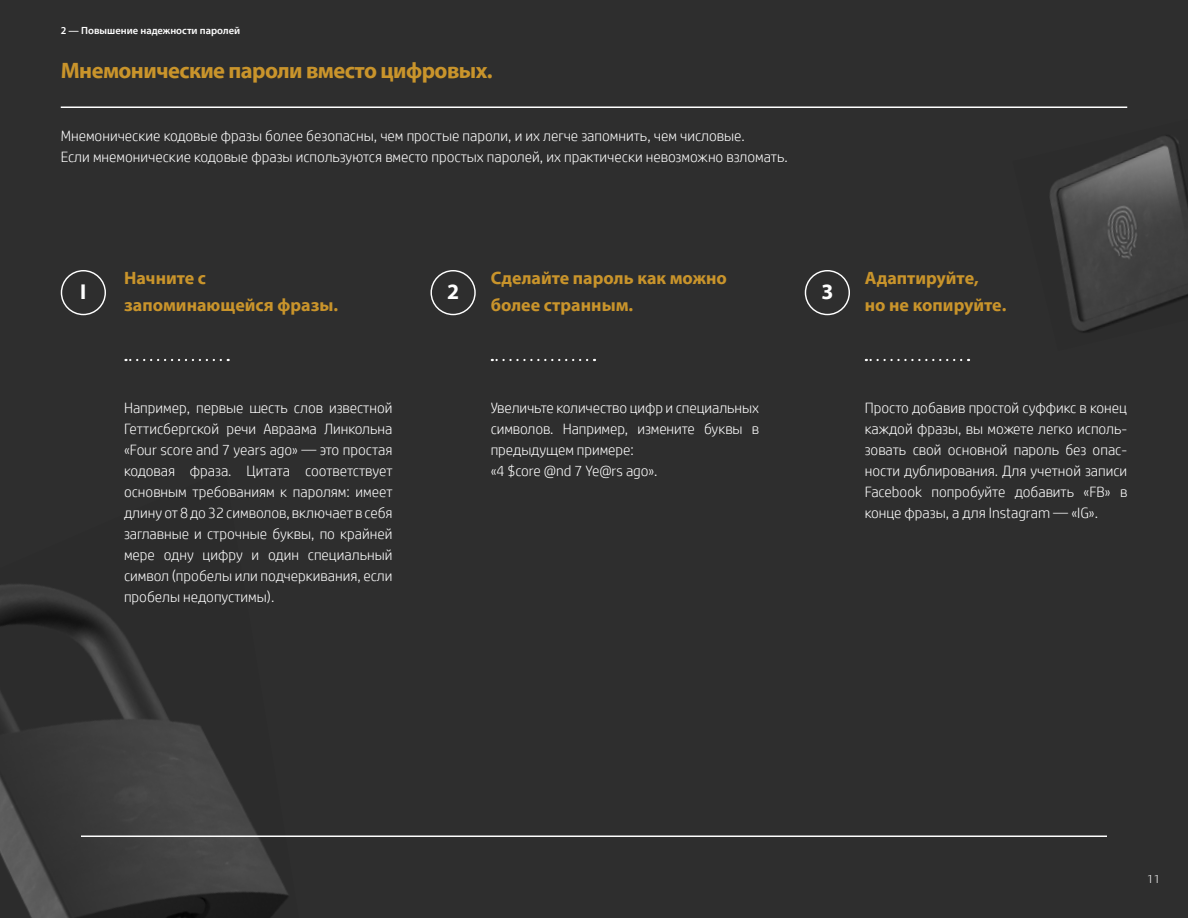
<style>
.page{position:relative;width:1188px;height:918px;background:#2e2e2e}
.page>*{position:absolute;margin:0;border:0;box-sizing:border-box;transform-origin:0 0}
.t1{font:700 22.5px "Myriad Pro";letter-spacing:-.025em;color:#c9942b}
.t2{font:700 21.6px "Myriad Pro";color:#fff}
.t3{font:700 18px/27px "Myriad Pro";color:#c9942b}
.t4{font:300 15px/21px "HP Simplified";color:#fff}
.t5{font:300 12px "HP Simplified";color:#fff}
.t6{font:600 10.5px "Myriad Pro";color:#fff}
</style>
<div class="page">
<img style="left:0;top:584px;width:299px;height:334px">
<img style="left:1050px;top:136px;width:138px;height:197px">
<div style="left:61px;top:270px;width:45px;height:45px;border:1px solid #fff;border-radius:50%"></div>
<hr style="left:61px;top:106px;width:1066px;height:2px;background:#fff">
<div style="left:431px;top:270px;width:45px;height:45px;border:1px solid #fff;border-radius:50%"></div>
<div style="left:805px;top:270px;width:45px;height:45px;border:1px solid #fff;border-radius:50%"></div>
<hr style="left:81px;top:836px;width:1026px;height:1px;background:#fff">
<svg style="left:126px;top:359px;width:95px;height:2px"></svg>
<svg style="left:492px;top:359px;width:95px;height:2px"></svg>
<svg style="left:866px;top:359px;width:95px;height:2px"></svg>
<p class="t6" style="left:61px;top:24px;width:181px">2 — Повышение надежности паролей</p>
<h1 class="t1" style="left:61px;top:55px;width:434px">Мнемонические пароли вместо цифровых.</h1>
<p class="t4" style="left:61px;top:125px;width:729px">Мнемонические кодовые фразы более безопасны, чем простые пароли, и их легче запомнить, чем числовые.<br>Если мнемонические кодовые фразы используются вместо простых паролей, их практически невозможно взломать.</p>
<h2 class="t2" style="left:80px;top:277px;width:8px">I</h2>
<p class="t3" style="left:124px;top:264px;width:216px">Начните с запоминающейся фразы.</p>
<p class="t4" style="left:124px;top:397px;width:270px;text-align:justify">Например, первые шесть слов известной Геттисбергской речи Авраама Линкольна «Four score and 7 years ago» — это простая кодовая фраза. Цитата соответствует основным требованиям к паролям: имеет длину от 8 до 32 символов, включает в себя заглавные и строчные буквы, по крайней мере одну цифру и один специальный символ (пробелы или подчеркивания, если пробелы недопустимы).</p>
<p class="t3" style="left:491px;top:264px;width:238px">Сделайте пароль как можно более странным.</p>
<h2 class="t2" style="left:447px;top:277px;width:14px">2</h2>
<h2 class="t2" style="left:821px;top:277px;width:14px">3</h2>
<p class="t3" style="left:865px;top:264px;width:143px">Адаптируйте,<br>но не копируйте.</p>
<p class="t4" style="left:491px;top:397px;width:270px">Увеличьте количество цифр и специальных символов. Например, измените буквы в предыдущем примере:<br>«4 $core @nd 7 Ye@rs ago».</p>
<p class="t4" style="left:865px;top:397px;width:264px;text-align:justify">Просто добавив простой суффикс в конец каждой фразы, вы можете легко исполь&shy;зовать свой основной пароль без опас&shy;ности дублирования. Для учетной записи Facebook попробуйте добавить «FB» в конце фразы, а для Instagram — «IG».</p>
<p class="t5" style="left:1147px;top:871px;width:15px">11</p>
</div>
